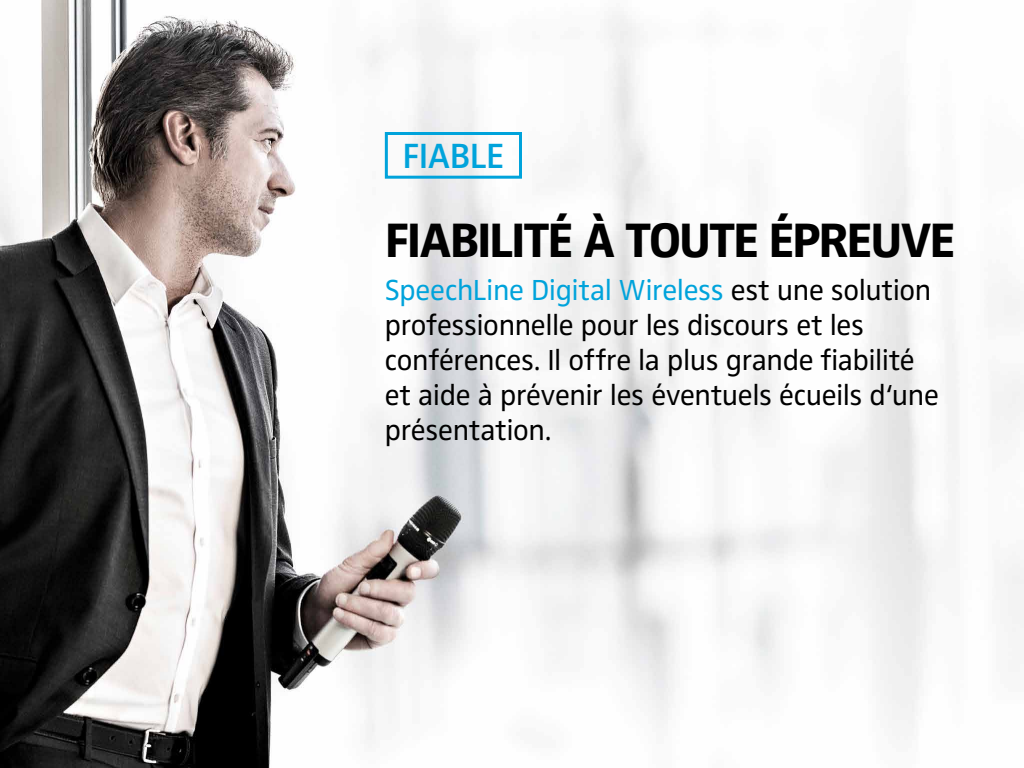
<style>
.page{position:relative;width:1024px;height:768px;background:#fff}
.page>*{position:absolute;margin:0;border:0;box-sizing:border-box;transform-origin:0 0}
.t1{font:700 50px "Sennheiser";letter-spacing:-.045em;color:#000}
.t2{font:600 36.3px "Sennheiser";letter-spacing:-.025em;color:#00a3db}
.t3{font:30px/35px "Sennheiser";letter-spacing:-.01em;color:#000}
.s1{color:#00a3db}
</style>
<div class="page">
<img style="left:0;top:0;width:1024px;height:768px">
<div style="left:385px;top:132px;width:137px;height:47px;border:3px solid #00a3db"></div>
<p class="t2" style="left:403px;top:135px;width:103px">FIABLE</p>
<h1 class="t1" style="left:385px;top:210px;width:572px">FIABILITÉ À TOUTE ÉPREUVE</h1>
<p class="t3" style="left:385px;top:272px;width:555px"><span class="s1">SpeechLine Digital Wireless</span> est une solution professionnelle pour les discours et les conférences. Il offre la plus grande fiabilité et aide à prévenir les éventuels écueils d‘une présentation.</p>
</div>
